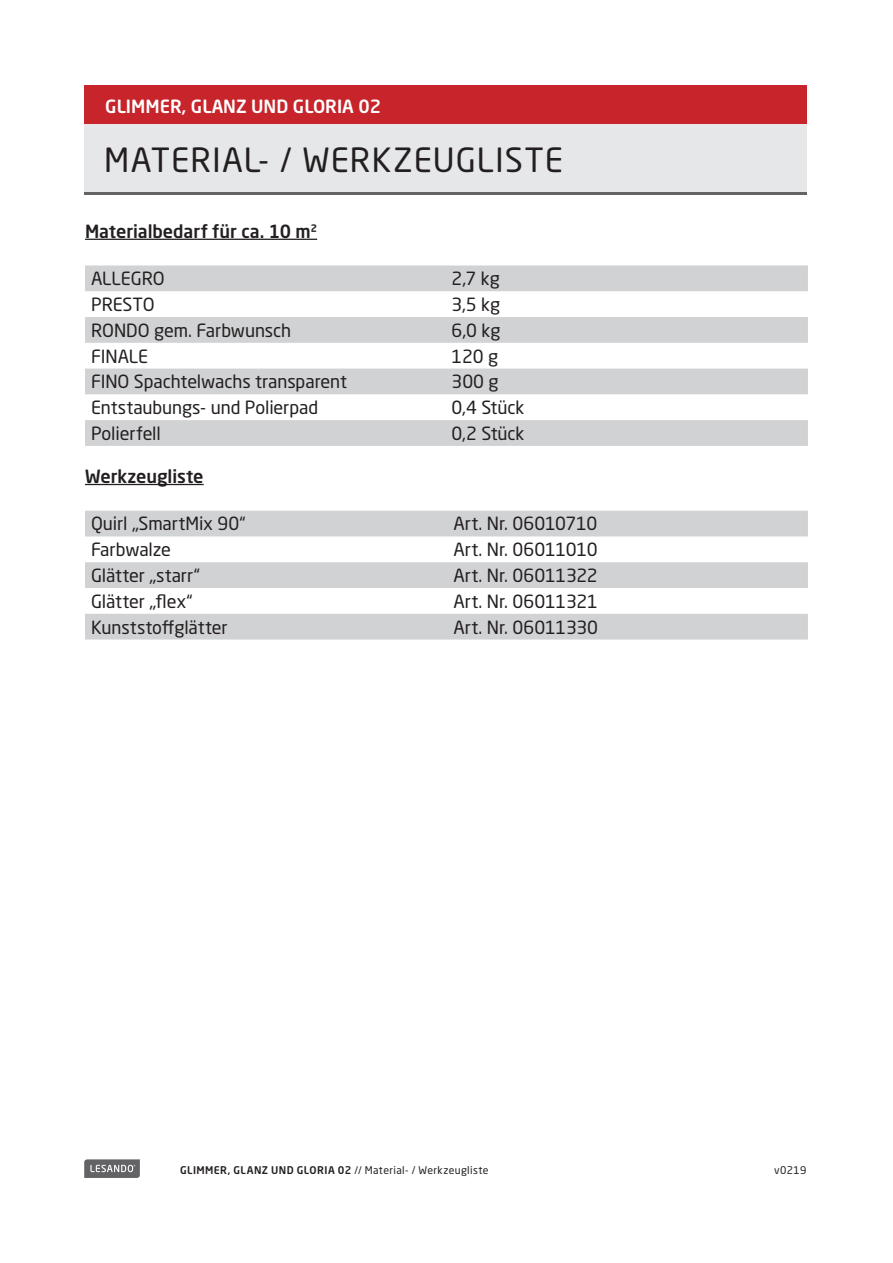
<style>
.page{position:relative;width:893px;height:1263px;background:#fff}
.page>*{position:absolute;margin:0;border:0;box-sizing:border-box;transform-origin:0 0}
.t1{font:33px "Neo Sans Pro";letter-spacing:.03em;color:#231f20}
.t2{font:18px "Neo Sans Pro";letter-spacing:-.005em;color:#231f20}
.t3{font:500 18px "Neo Sans Pro";color:#231f20}
.t4{font:500 18px "Neo Sans Pro";color:#fff}
.t5{font:10.5px "Neo Sans Pro";letter-spacing:.035em;color:#231f20}
.s1{font-weight:500}
</style>
<div class="page">
<svg style="left:84px;top:1159px;width:56px;height:19px"></svg>
<div style="left:84px;top:85px;width:723px;height:109px;background:#e6e7e9"></div>
<div style="left:84px;top:85px;width:723px;height:39px;background:#c8242b"></div>
<hr style="left:84px;top:192px;width:723px;height:2px;background:#636366">
<hr style="left:85px;top:239px;width:232px;height:1px;background:#231f20">
<hr style="left:85px;top:484px;width:119px;height:1px;background:#231f20">
<svg style="left:85px;top:265px;width:723px;height:181px;fill:#d1d2d4"></svg>
<svg style="left:85px;top:511px;width:723px;height:128px;fill:#d1d2d4"></svg>
<p class="t4" style="left:105px;top:95px;width:277px">GLIMMER, GLANZ UND GLORIA 02</p>
<h1 class="t1" style="left:104px;top:140px;width:460px">MATERIAL- / WERKZEUGLISTE</h1>
<p class="t3" style="left:85px;top:220px;width:234px">Materialbedarf für ca. 10 m²</p>
<p class="t2" style="left:91px;top:268px;width:75px">ALLEGRO</p>
<p class="t2" style="left:452px;top:268px;width:50px">2,7 kg</p>
<p class="t2" style="left:91px;top:293px;width:65px">PRESTO</p>
<p class="t2" style="left:452px;top:293px;width:50px">3,5 kg</p>
<p class="t2" style="left:91px;top:319px;width:202px">RONDO gem. Farbwunsch</p>
<p class="t2" style="left:452px;top:319px;width:50px">6,0 kg</p>
<p class="t2" style="left:91px;top:345px;width:59px">FINALE</p>
<p class="t2" style="left:452px;top:345px;width:48px">120 g</p>
<p class="t2" style="left:91px;top:371px;width:258px">FINO Spachtelwachs transparent</p>
<p class="t2" style="left:452px;top:371px;width:49px">300 g</p>
<p class="t2" style="left:91px;top:396px;width:229px">Entstaubungs- und Polierpad</p>
<p class="t2" style="left:452px;top:396px;width:74px">0,4 Stück</p>
<p class="t2" style="left:91px;top:422px;width:71px">Polierfell</p>
<p class="t2" style="left:452px;top:422px;width:74px">0,2 Stück</p>
<p class="t3" style="left:85px;top:465px;width:120px">Werkzeugliste</p>
<p class="t2" style="left:91px;top:513px;width:156px">Quirl „SmartMix 90“</p>
<p class="t2" style="left:453px;top:513px;width:146px">Art. Nr. 06010710</p>
<p class="t2" style="left:91px;top:539px;width:81px">Farbwalze</p>
<p class="t2" style="left:453px;top:539px;width:146px">Art. Nr. 06011010</p>
<p class="t2" style="left:91px;top:564px;width:110px">Glätter „starr“</p>
<p class="t2" style="left:453px;top:564px;width:146px">Art. Nr. 06011322</p>
<p class="t2" style="left:91px;top:590px;width:103px">Glätter „flex“</p>
<p class="t2" style="left:453px;top:590px;width:146px">Art. Nr. 06011321</p>
<p class="t2" style="left:91px;top:616px;width:138px">Kunststoffglätter</p>
<p class="t2" style="left:453px;top:616px;width:146px">Art. Nr. 06011330</p>
<p class="t5" style="left:180px;top:1163px;width:310px"><span class="s1">GLIMMER, GLANZ UND GLORIA 02</span> // Material- / Werkzeugliste</p>
<p class="t5" style="left:774px;top:1163px;width:34px">v0219</p>
</div>
